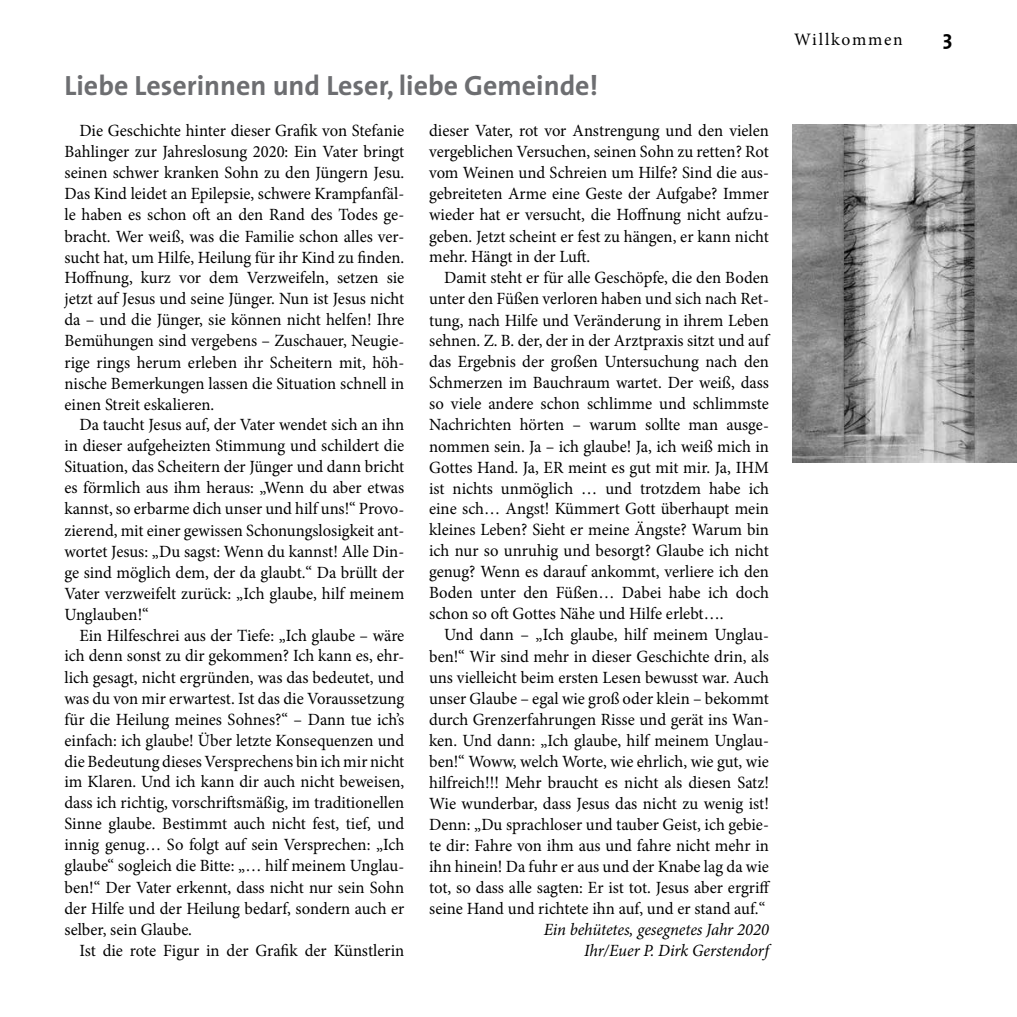
<style>
.page{position:relative;width:1017px;height:1017px;background:#fff}
.page>*{position:absolute;margin:0;border:0;box-sizing:border-box;transform-origin:0 0}
.t1{font:700 28px "The Sans";color:#6d6e71}
.t2{font:700 21px "The Sans";color:#000}
.t3{font:17.5px "Minion Pro";letter-spacing:.1em;color:#000}
.t4{font:17.15px/21px "Minion Pro";color:#000;text-align:justify}
.t5{font:italic 17.15px/21px "Minion Pro";letter-spacing:-.01em;color:#000;text-align:right}
</style>
<div class="page">
<img style="left:793px;top:124px;width:224px;height:338px">
<h1 class="t1" style="left:64px;top:62px;width:535px">Liebe Leserinnen und Leser, liebe Gemeinde!</h1>
<p class="t4" style="left:64px;top:121px;width:341px;text-indent:15px">Die Geschichte hinter dieser Grafik von Stefanie Bahlinger zur Jahreslosung 2020: Ein Vater bringt seinen schwer kranken Sohn zu den Jüngern Jesu.<br>Das Kind leidet an Epilepsie, schwere Krampfanfäl&shy;le haben es schon oft an den Rand des Todes ge&shy;bracht. Wer weiß, was die Familie schon alles ver&shy;sucht hat, um Hilfe, Heilung für ihr Kind zu finden.<br>Hoffnung, kurz vor dem Verzweifeln, setzen sie jetzt auf Jesus und seine Jünger. Nun ist Jesus nicht da – und die Jünger, sie können nicht helfen! Ihre Bemühungen sind vergebens – Zuschauer, Neugie&shy;rige rings herum erleben ihr Scheitern mit, höh&shy;nische Bemerkungen lassen die Situation schnell in einen Streit eskalieren.</p>
<p class="t4" style="left:64px;top:415px;width:341px;text-indent:15px">Da taucht Jesus auf, der Vater wendet sich an ihn in dieser aufgeheizten Stimmung und schildert die Situation, das Scheitern der Jünger und dann bricht es förmlich aus ihm heraus: „Wenn du aber etwas kannst, so erbarme dich unser und hilf uns!“ Provo&shy;zierend, mit einer gewissen Schonungslosigkeit ant&shy;wortet Jesus: „Du sagst: Wenn du kannst! Alle Din&shy;ge sind möglich dem, der da glaubt.“ Da brüllt der Vater verzweifelt zurück: „Ich glaube, hilf meinem Unglauben!“</p>
<p class="t4" style="left:64px;top:625px;width:341px;text-indent:15px">Ein Hilfeschrei aus der Tiefe: „Ich glaube – wäre ich denn sonst zu dir gekommen? Ich kann es, ehr&shy;lich gesagt, nicht ergründen, was das bedeutet, und was du von mir erwartest. Ist das die Voraussetzung für die Heilung meines Sohnes?“ – Dann tue ich’s einfach: ich glaube! Über letzte Konsequenzen und die Bedeutung dieses Versprechens bin ich mir nicht im Klaren. Und ich kann dir auch nicht beweisen, dass ich richtig, vorschriftsmäßig, im traditionellen Sinne glaube. Bestimmt auch nicht fest, tief, und innig genug… So folgt auf sein Versprechen: „Ich glaube“ sogleich die Bitte: „… hilf meinem Unglau&shy;ben!“ Der Vater erkennt, dass nicht nur sein Sohn der Hilfe und der Heilung bedarf, sondern auch er selber, sein Glaube.</p>
<p class="t4" style="left:79px;top:940px;width:326px">Ist die rote Figur in der Grafik der Künstlerin</p>
<p class="t4" style="left:429px;top:121px;width:341px">dieser Vater, rot vor Anstrengung und den vielen vergeblichen Versuchen, seinen Sohn zu retten? Rot vom Weinen und Schreien um Hilfe? Sind die aus&shy;gebreiteten Arme eine Geste der Aufgabe? Immer wieder hat er versucht, die Hoffnung nicht aufzu&shy;geben. Jetzt scheint er fest zu hängen, er kann nicht mehr. Hängt in der Luft.</p>
<p class="t4" style="left:429px;top:268px;width:341px;text-indent:15px">Damit steht er für alle Geschöpfe, die den Boden unter den Füßen verloren haben und sich nach Ret&shy;tung, nach Hilfe und Veränderung in ihrem Leben sehnen. Z. B. der, der in der Arztpraxis sitzt und auf das Ergebnis der großen Untersuchung nach den Schmerzen im Bauchraum wartet. Der weiß, dass so viele andere schon schlimme und schlimmste Nachrichten hörten – warum sollte man ausge&shy;nommen sein. Ja – ich glaube! Ja, ich weiß mich in Gottes Hand. Ja, ER meint es gut mit mir. Ja, IHM ist nichts unmöglich … und trotzdem habe ich eine sch… Angst! Kümmert Gott überhaupt mein kleines Leben? Sieht er meine Ängste? Warum bin ich nur so unruhig und besorgt? Glaube ich nicht genug? Wenn es darauf ankommt, verliere ich den Boden unter den Füßen… Dabei habe ich doch schon so oft Gottes Nähe und Hilfe erlebt….</p>
<p class="t4" style="left:429px;top:625px;width:343px;text-indent:15px">Und dann – „Ich glaube, hilf meinem Unglau&shy;ben!“ Wir sind mehr in dieser Geschichte drin, als uns vielleicht beim ersten Lesen bewusst war. Auch unser Glaube – egal wie groß oder klein – bekommt durch Grenzerfahrungen Risse und gerät ins Wan&shy;ken. Und dann: „Ich glaube, hilf meinem Unglau&shy;ben!“ Woww, welch Worte, wie ehrlich, wie gut, wie hilfreich!!! Mehr braucht es nicht als diesen Satz!<br>Wie wunderbar, dass Jesus das nicht zu wenig ist!<br>Denn: „Du sprachloser und tauber Geist, ich gebie&shy;te dir: Fahre von ihm aus und fahre nicht mehr in ihn hinein! Da fuhr er aus und der Knabe lag da wie tot, so dass alle sagten: Er ist tot. Jesus aber ergriff seine Hand und richtete ihn auf, und er stand auf.“</p>
<p class="t5" style="left:544px;top:918px;width:227px">Ein behütetes, gesegnetes Jahr 2020<br>Ihr/Euer P. Dirk Gerstendorf</p>
<p class="t3" style="left:794px;top:28px;width:110px">Willkommen</p>
<p class="t2" style="left:943px;top:20px;width:11px">3</p>
</div>
